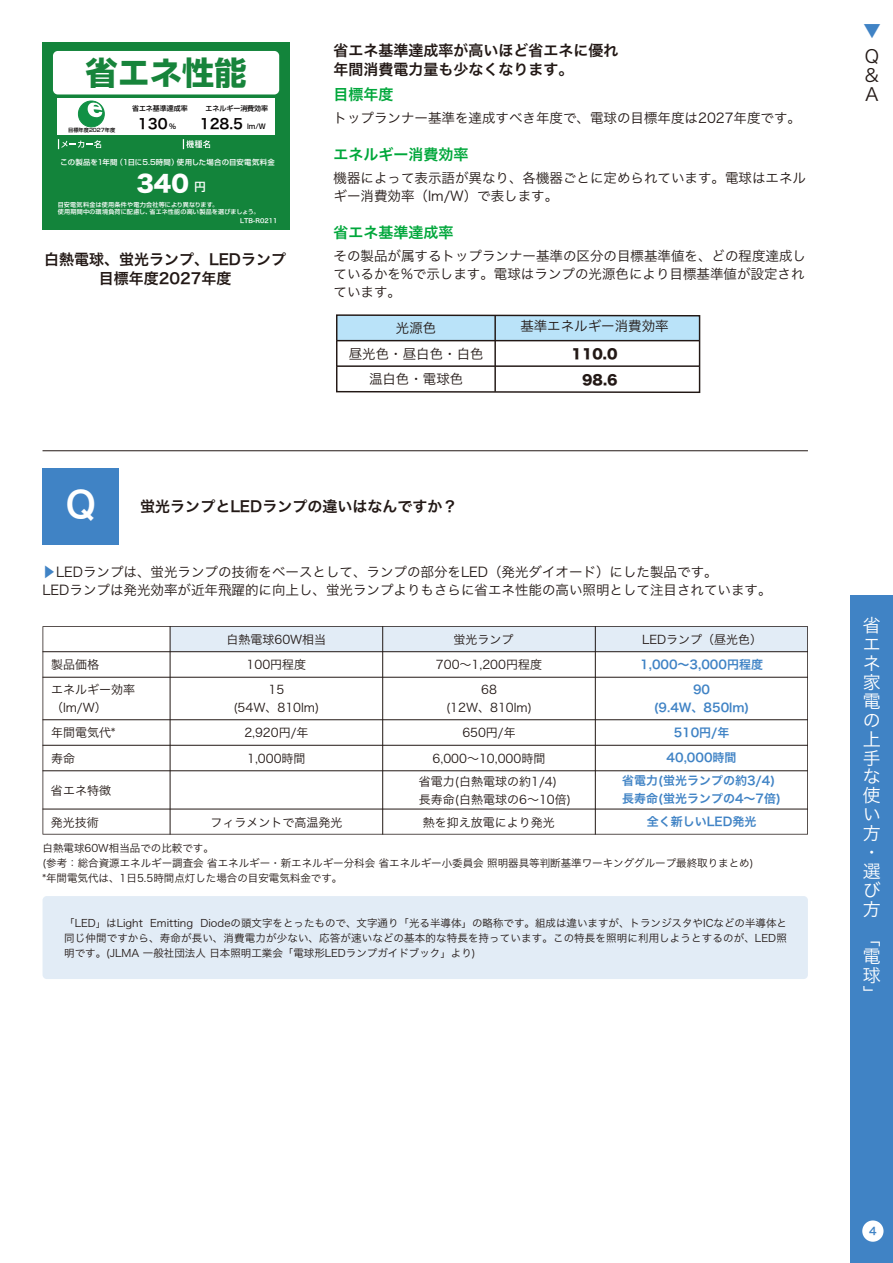
<style>
.page{position:relative;width:893px;height:1263px;background:#fff}
.page>*{position:absolute;margin:0;border:0;box-sizing:border-box;transform-origin:0 0}
.t1{font:36px "Hira Kaku Pro W6";color:#fff}
.t2{font:700 32.25px "Shin Go Pro";color:#17843b}
.t3{font:22.65px "Hira Kaku Std N W8";color:#fff}
.t4{font:18px/18.9px "Hira Kaku Pro W3";color:#fff}
.t5{font:18px/18.9px "Hira Kaku Pro W3";color:#221815;text-align:justify}
.t6{font:18px "Hira Kaku Pro W3";color:#4083c5}
.t7{font:15px/19.5px "Hira Kaku Pro W6";color:#221815}
.t8{font:15px "Hira Kaku Pro W6";color:#00a73b}
.t9{font:13.95px "Hira Kaku Pro W6";color:#040000}
.t10{font:13.5px/18px "Hira Kaku Pro W3";color:#221815}
.t11{font:13.5px/18px "Hira Kaku Pro N W3";color:#221815}
.t12{font:13.5px "Hira Kaku Std W8";color:#221815}
.t13{font:12px/18px "Hira Kaku Pro N W3";color:#221815}
.t14{font:12px/18px "Hira Kaku Pro N W6";color:#4083c5;text-align:center}
.t15{font:10.5px/15px "Hira Kaku Pro N W3";color:#221815;text-align:justify}
.t16{font:10.5px "Hira Kaku Pro N W6";color:#4083c5}
.t17{font:500 7.35px "Shin Go Pro";letter-spacing:.025em;color:#fff}
.t18{font:500 6.9px "Shin Go Pro";color:#040000}
.t19{font:500 6.15px/7.4px "Shin Go Pro";letter-spacing:.025em;color:#fff}
.t20{font:6.15px "Hira Kaku Pro W6";color:#fff}
.t21{font:500 5.25px "Shin Go Pro";color:#040000}
.s1{font-family:"Shin Go Pro";font-weight:500;font-size:11.25px}
.s2{color:#4083c5}
</style>
<div class="page">
<div style="left:43px;top:896px;width:765px;height:83px;background:#e2ecf6;border-radius:4px"></div>
<div style="left:43px;top:468px;width:76px;height:76px;background:#4083c5"></div>
<svg style="left:43px;top:626px;width:765px;height:208px"></svg>
<hr style="left:43px;top:651px;width:765px;height:1px;background:#221815">
<hr style="left:43px;top:677px;width:765px;height:1px;background:#221815">
<hr style="left:43px;top:719px;width:765px;height:1px;background:#221815">
<hr style="left:43px;top:745px;width:765px;height:1px;background:#221815">
<hr style="left:43px;top:770px;width:765px;height:1px;background:#221815">
<hr style="left:43px;top:809px;width:765px;height:1px;background:#221815">
<hr style="left:170px;top:626px;width:1px;height:208px;background:#221815">
<hr style="left:382px;top:626px;width:1px;height:208px;background:#221815">
<hr style="left:595px;top:626px;width:1px;height:208px;background:#221815">
<div style="left:850px;top:595px;width:43px;height:668px;background:#4083c5"></div>
<div style="left:862px;top:1220px;width:21px;height:22px;background:#fff;border-radius:50%"></div>
<svg style="left:336px;top:314px;width:365px;height:79px"></svg>
<hr style="left:494px;top:315px;width:2px;height:77px;background:#221815">
<hr style="left:337px;top:340px;width:362px;height:1px;background:#221815">
<hr style="left:337px;top:365px;width:362px;height:2px;background:#221815">
<div style="left:43px;top:43px;width:247px;height:187px;background:#13843b"></div>
<div style="left:53px;top:51px;width:226px;height:43px;background:#fff;border-radius:5px"></div>
<div style="left:58px;top:98px;width:217px;height:37px;background:#fff"></div>
<svg style="left:183px;top:139px;width:27px;height:10px"></svg>
<svg style="left:58px;top:139px;width:43px;height:10px"></svg>
<div style="left:78px;top:101px;width:26px;height:26px;background:#119145;border-radius:50%"></div>
<div style="left:78px;top:101px;width:26px;height:26px;border:1px solid #119145;border-radius:50%"></div>
<svg style="left:87px;top:102px;width:15px;height:15px"></svg>
<hr style="left:43px;top:450px;width:765px;height:1px;background:#221815">
<h2 class="t2" style="left:86px;top:47px;width:162px">省エネ性能</h2>
<p class="t18" style="left:132px;top:103px;width:57px">省エネ基準達成率</p>
<p class="t18" style="left:206px;top:103px;width:64px">エネルギー消費効率</p>
<p class="t21" style="left:68px;top:126px;width:49px">目標年度2027年度</p>
<h3 class="t9" style="left:138px;top:111px;width:31px">130</h3>
<h3 class="t9" style="left:200px;top:111px;width:45px">128.5</h3>
<p class="t18" style="left:169px;top:121px;width:8px">％</p>
<p class="t18" style="left:247px;top:121px;width:20px">lm/W</p>
<p class="t17" style="left:61px;top:157px;width:216px">この製品を1年間（1日に5.5時間）使用した場合の目安電気料金</p>
<p class="t19" style="left:58px;top:200px;width:203px">目安電気料金は使用条件や電力会社等により異なります。<br>使用期間中の環境負荷に配慮し、省エネ性能の高い製品を選びましょう。</p>
<h3 class="t3" style="left:136px;top:171px;width:71px">340 <span class="s1">円</span></h3>
<p class="t20" style="left:240px;top:215px;width:39px">LTB-R0211</p>
<h3 class="t7" style="left:44px;top:249px;width:244px;text-align:center">白熱電球、蛍光ランプ、LEDランプ目標年度2027年度</h3>
<h3 class="t7" style="left:334px;top:40px;width:286px">省エネ基準達成率が高いほど省エネに優れ年間消費電力量も少なくなります。</h3>
<h3 class="t8" style="left:334px;top:81px;width:61px">目標年度</h3>
<p class="t10" style="left:334px;top:108px;width:469px">トップランナー基準を達成すべき年度で、電球の目標年度は2027年度です。</p>
<h3 class="t8" style="left:334px;top:141px;width:136px">エネルギー消費効率</h3>
<p class="t10" style="left:334px;top:168px;width:474px">機器によって表示語が異なり、各機器ごとに定められています。電球はエネルギー消費効率（lm/W）で表します。</p>
<h3 class="t8" style="left:334px;top:219px;width:121px">省エネ基準達成率</h3>
<p class="t10" style="left:334px;top:246px;width:474px">その製品が属するトップランナー基準の区分の目標基準値を、どの程度達成しているかを%で示します。電球はランプの光源色により目標基準値が設定されています。</p>
<p class="t10" style="left:396px;top:318px;width:42px">光源色</p>
<p class="t10" style="left:520px;top:316px;width:150px">基準エネルギー消費効率</p>
<p class="t10" style="left:349px;top:344px;width:136px">昼光色・昼白色・白色</p>
<p class="t12" style="left:572px;top:347px;width:47px">110.0</p>
<p class="t10" style="left:369px;top:369px;width:96px">温白色・電球色</p>
<p class="t12" style="left:582px;top:372px;width:37px">98.6</p>
<h1 class="t1" style="left:66px;top:472px;width:32px">Q</h1>
<h3 class="t7" style="left:140px;top:496px;width:319px">蛍光ランプとLEDランプの違いはなんですか？</h3>
<p class="t11" style="left:43px;top:562px;width:731px"><span class="s2">▶</span>LEDランプは、蛍光ランプの技術をベースとして、ランプの部分をLED（発光ダイオード）にした製品です。<br>LEDランプは発光効率が近年飛躍的に向上し、蛍光ランプよりもさらに省エネ性能の高い照明として注目されています。</p>
<p class="t13" style="left:226px;top:629px;width:101px">白熱電球60W相当</p>
<p class="t13" style="left:453px;top:629px;width:61px">蛍光ランプ</p>
<p class="t13" style="left:642px;top:629px;width:122px">LEDランプ（昼光色）</p>
<p class="t13" style="left:51px;top:655px;width:49px">製品価格</p>
<p class="t13" style="left:247px;top:655px;width:61px">100円程度</p>
<p class="t13" style="left:436px;top:655px;width:108px">700～1,200円程度</p>
<p class="t14" style="left:640px;top:655px;width:124px">1,000～3,000円程度</p>
<p class="t13" style="left:51px;top:680px;width:85px">エネルギー効率（lm/W）</p>
<p class="t13" style="left:233px;top:680px;width:88px;text-align:center">15<br>(54W、810lm)</p>
<p class="t13" style="left:446px;top:680px;width:87px;text-align:center">68<br>(12W、810lm)</p>
<p class="t14" style="left:654px;top:680px;width:97px">90<br>(9.4W、850lm)</p>
<p class="t13" style="left:51px;top:723px;width:66px">年間電気代*</p>
<p class="t13" style="left:244px;top:723px;width:66px">2,920円/年</p>
<p class="t13" style="left:462px;top:723px;width:55px">650円/年</p>
<p class="t14" style="left:674px;top:723px;width:57px">510円/年</p>
<p class="t13" style="left:51px;top:748px;width:25px">寿命</p>
<p class="t13" style="left:247px;top:748px;width:60px">1,000時間</p>
<p class="t13" style="left:433px;top:748px;width:114px">6,000～10,000時間</p>
<p class="t14" style="left:667px;top:748px;width:71px">40,000時間</p>
<p class="t13" style="left:51px;top:780px;width:61px">省エネ特徴</p>
<p class="t13" style="left:419px;top:771px;width:154px">省電力(白熱電球の約1/4)長寿命(白熱電球の6～10倍)</p>
<p class="t14" style="left:622px;top:771px;width:160px;text-align:left">省電力(蛍光ランプの約3/4)長寿命(蛍光ランプの4～7倍)</p>
<p class="t13" style="left:51px;top:812px;width:49px">発光技術</p>
<p class="t13" style="left:210px;top:812px;width:133px">フィラメントで高温発光</p>
<p class="t13" style="left:423px;top:812px;width:133px">熱を抑え放電により発光</p>
<p class="t14" style="left:647px;top:812px;width:111px">全く新しいLED発光</p>
<p class="t15" style="left:43px;top:840px;width:712px;text-align:left">白熱電球60W相当品での比較です。<br>(参考：総合資源エネルギー調査会 省エネルギー・新エネルギー分科会 省エネルギー小委員会 照明器具等判断基準ワーキンググループ最終取りまとめ) *年間電気代は、1日5.5時間点灯した場合の目安電気料金です。</p>
<p class="t15" style="left:64px;top:914px;width:724px">「LED」はLight Emitting Diodeの頭文字をとったもので、文字通り「光る半導体」の略称です。組成は違いますが、トランジスタやICなどの半導体と同じ仲間ですから、寿命が長い、消費電力が少ない、応答が速いなどの基本的な特長を持っています。この特長を照明に利用しようとするのが、LED照明です。(JLMA 一般社団法人 日本照明工業会「電球形LEDランプガイドブック」より)</p>
<h3 class="t6" style="left:863px;top:14px;width:19px">▼</h3>
<h3 class="t5" style="left:865px;top:45px;width:16px">Q &amp; A</h3>
<h3 class="t4" style="left:863px;top:615px;width:19px">省エネ家電の上手な使い方・選び方</h3>
<h3 class="t4" style="left:863px;top:927px;width:19px;text-align:justify">「電球」</h3>
<p class="t16" style="left:869px;top:1222px;width:9px">4</p>
</div>
